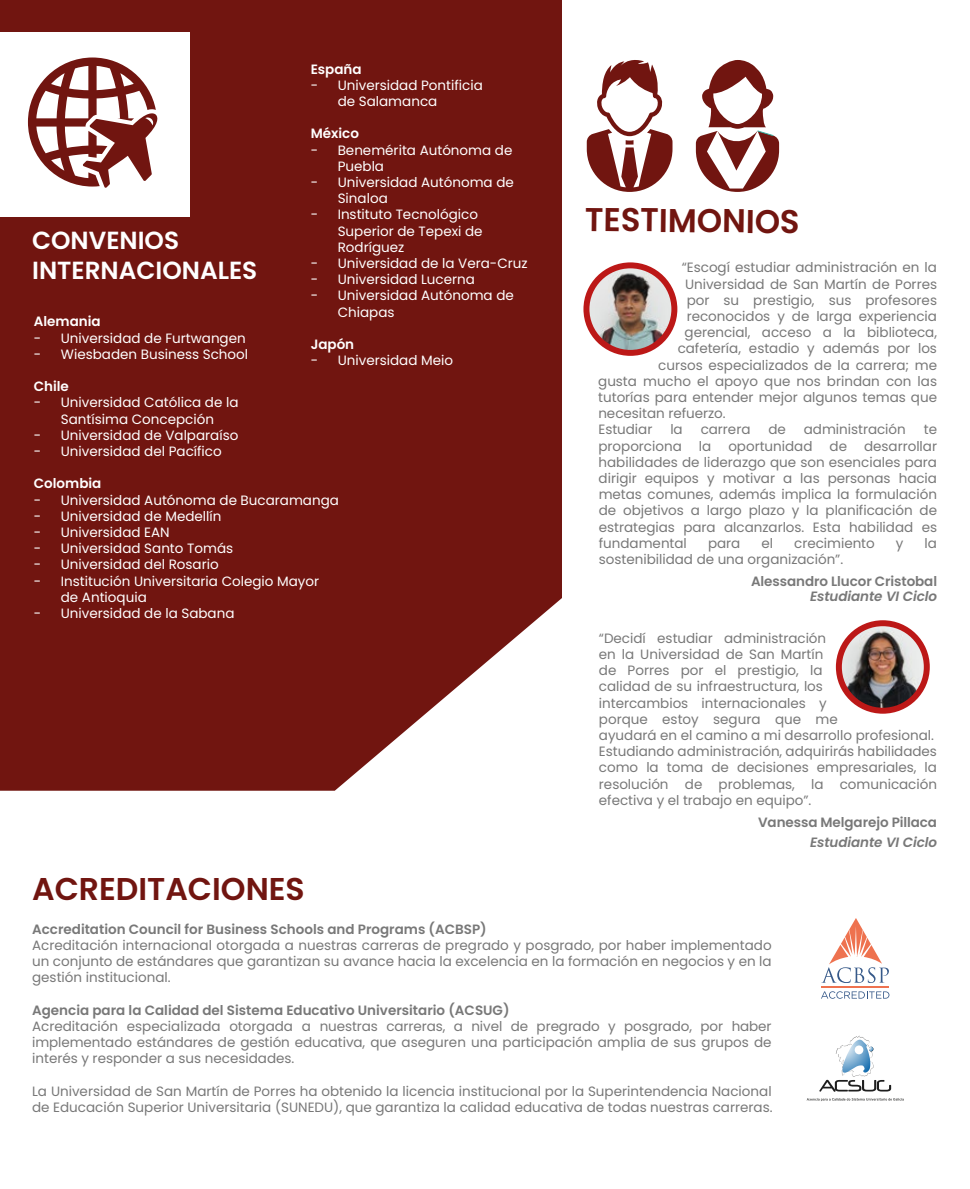
<style>
.page{position:relative;width:970px;height:1189px;background:#fff}
.page>*{position:absolute;margin:0;border:0;box-sizing:border-box;transform-origin:0 0}
.t1{font:600 33px "Poppins";color:#711510}
.t2{font:600 31.5px "Poppins";color:#711510}
.t3{font:600 24.75px/29.7px "Poppins";color:#fff}
.t4{font:13.5px/16.2px "Poppins";color:#787878;text-align:justify}
.t5{font:13.5px/16.2px "Poppins";color:#fff}
.t6{font:600 13.5px "Poppins";color:#787878}
.t7{font:600 13.5px "Poppins";color:#fff}
.t8{font:italic 600 13.5px "Poppins";letter-spacing:-.005em;color:#787878}
</style>
<div class="page">
<div style="left:0;top:0;width:562px;height:791px;background:#711510"></div>
<hr style="left:821px;top:986px;width:67px;height:1px;background:#ee724f">
<svg style="left:821px;top:918px;width:67px;height:65px"></svg>
<svg style="left:821px;top:991px;width:68px;height:8px"></svg>
<svg style="left:806px;top:1098px;width:97px;height:3px"></svg>
<svg style="left:819px;top:1035px;width:72px;height:57px"></svg>
<div style="left:0;top:33px;width:190px;height:184px;background:#fff"></div>
<svg style="left:28px;top:57px;width:130px;height:131px"></svg>
<svg style="left:586px;top:60px;width:86px;height:132px"></svg>
<svg style="left:695px;top:60px;width:84px;height:132px"></svg>
<div style="left:583px;top:262px;width:94px;height:94px;background:#bc1817;border-radius:50%"></div>
<img style="left:589px;top:268px;width:82px;height:82px;border-radius:41px">
<svg style="left:835px;top:620px;width:94px;height:94px;background:#c12d2c"></svg>
<img style="left:841px;top:626px;width:82px;height:82px;border-radius:41px">
<p class="t7" style="left:311px;top:61px;width:52px">España</p>
<p class="t5" style="left:338px;top:77px;width:147px;text-indent:-27px">- Universidad Pontificia de Salamanca</p>
<p class="t7" style="left:311px;top:126px;width:50px">México</p>
<p class="t5" style="left:338px;top:142px;width:176px;text-indent:-27px">- Benemérita Autónoma de<br>Puebla</p>
<p class="t5" style="left:338px;top:174px;width:178px;text-indent:-27px">- Universidad Autónoma de<br>Sinaloa</p>
<p class="t5" style="left:338px;top:207px;width:146px;text-indent:-27px">- Instituto Tecnológico<br>Superior de Tepexi de<br>Rodríguez</p>
<p class="t5" style="left:311px;top:255px;width:218px">- Universidad de la Vera-Cruz</p>
<p class="t5" style="left:311px;top:271px;width:166px">- Universidad Lucerna</p>
<p class="t5" style="left:338px;top:288px;width:178px;text-indent:-27px">- Universidad Autónoma de<br>Chiapas</p>
<p class="t7" style="left:311px;top:336px;width:45px">Japón</p>
<p class="t5" style="left:311px;top:352px;width:144px">- Universidad Meio</p>
<h3 class="t3" style="left:32px;top:226px;width:227px">CONVENIOS<br>INTERNACIONALES</h3>
<p class="t7" style="left:34px;top:314px;width:68px">Alemania</p>
<p class="t5" style="left:34px;top:330px;width:213px">- Universidad de Furtwangen</p>
<p class="t5" style="left:34px;top:346px;width:216px">- Wiesbaden Business School</p>
<p class="t7" style="left:34px;top:379px;width:37px">Chile</p>
<p class="t5" style="left:34px;top:395px;width:206px;text-align:center">- Universidad Católica de la<br>Santísima Concepción</p>
<p class="t5" style="left:34px;top:427px;width:206px">- Universidad de Valparaíso</p>
<p class="t5" style="left:34px;top:443px;width:189px">- Universidad del Pacífico</p>
<p class="t7" style="left:34px;top:476px;width:69px">Colombia</p>
<p class="t5" style="left:34px;top:492px;width:307px">- Universidad Autónoma de Bucaramanga</p>
<p class="t5" style="left:34px;top:508px;width:189px">- Universidad de Medellín</p>
<p class="t5" style="left:34px;top:524px;width:137px">- Universidad EAN</p>
<p class="t5" style="left:34px;top:540px;width:201px">- Universidad Santo Tomás</p>
<p class="t5" style="left:34px;top:557px;width:186px">- Universidad del Rosario</p>
<p class="t5" style="left:61px;top:573px;width:260px;text-indent:-27px">- Institución Universitaria Colegio Mayor de Antioquia</p>
<p class="t5" style="left:34px;top:605px;width:202px">- Universidad de la Sabana</p>
<h2 class="t2" style="left:32px;top:871px;width:274px">ACREDITACIONES</h2>
<h1 class="t1" style="left:585px;top:200px;width:216px;rotate:1deg">TESTIMONIOS</h1>
<p class="t4" style="left:681px;top:260px;width:257px">“Escogí estudiar administración en la</p>
<p class="t4" style="left:685px;top:276px;width:253px">Universidad de San Martín de Porres</p>
<p class="t4" style="left:686px;top:292px;width:252px">por su prestigio, sus profesores</p>
<p class="t4" style="left:686px;top:308px;width:252px">reconocidos y de larga experiencia</p>
<p class="t4" style="left:684px;top:324px;width:254px">gerencial, acceso a la biblioteca,</p>
<p class="t4" style="left:677px;top:341px;width:261px">cafetería, estadio y además por los</p>
<p class="t4" style="left:658px;top:357px;width:280px">cursos especializados de la carrera; me</p>
<p class="t4" style="left:598px;top:373px;width:340px">gusta mucho el apoyo que nos brindan con las</p>
<p class="t4" style="left:598px;top:389px;width:340px">tutorías para entender mejor algunos temas que</p>
<p class="t4" style="left:598px;top:405px;width:129px">necesitan refuerzo.</p>
<p class="t4" style="left:598px;top:422px;width:55px">Estudiar</p>
<p class="t4" style="left:670px;top:422px;width:14px">la</p>
<p class="t4" style="left:700px;top:422px;width:51px">carrera</p>
<p class="t4" style="left:768px;top:422px;width:19px">de</p>
<p class="t4" style="left:803px;top:422px;width:104px">administración</p>
<p class="t4" style="left:923px;top:422px;width:15px">te</p>
<p class="t4" style="left:598px;top:438px;width:85px">proporciona</p>
<p class="t4" style="left:698px;top:438px;width:14px">la</p>
<p class="t4" style="left:728px;top:438px;width:86px">oportunidad</p>
<p class="t4" style="left:829px;top:438px;width:19px">de</p>
<p class="t4" style="left:598px;top:438px;width:340px;text-indent:265px">desarrollar habilidades de liderazgo que son esenciales para dirigir equipos y motivar a las personas hacia metas comunes, además implica la formulación de objetivos a largo plazo y la planificación de estrategias para alcanzarlos. Esta habilidad es fundamental</p>
<p class="t4" style="left:708px;top:535px;width:34px">para</p>
<p class="t4" style="left:761px;top:535px;width:13px">el</p>
<p class="t4" style="left:794px;top:535px;width:82px">crecimiento</p>
<p class="t4" style="left:895px;top:535px;width:9px">y</p>
<p class="t4" style="left:924px;top:535px;width:14px">la</p>
<p class="t4" style="left:599px;top:551px;width:246px">sostenibilidad de una organización”.</p>
<p class="t6" style="left:751px;top:573px;width:187px">Alessandro Llucor Cristobal</p>
<p class="t8" style="left:810px;top:589px;width:128px">Estudiante VI Ciclo</p>
<p class="t4" style="left:599px;top:630px;width:339px;text-align:left">“Decidí estudiar administración<br>en la Universidad de San Martín<br>de Porres por el prestigio, la<br>calidad de su infraestructura, los<br>intercambios internacionales y<br>porque estoy segura que me<br>ayudará en el camino a mi desarrollo profesional.<br>Estudiando administración, adquirirás habilidades como la toma de decisiones empresariales, la resolución de problemas, la comunicación efectiva y el trabajo en equipo”.</p>
<p class="t6" style="left:758px;top:814px;width:180px">Vanessa Melgarejo Pillaca</p>
<p class="t8" style="left:810px;top:834px;width:128px">Estudiante VI Ciclo</p>
<p class="t6" style="left:32px;top:921px;width:456px">Accreditation Council for Business Schools and Programs (ACBSP)</p>
<p class="t4" style="left:32px;top:937px;width:741px">Acreditación internacional otorgada a nuestras carreras de pregrado y posgrado, por haber implementado un conjunto de estándares que garantizan su avance hacia la excelencia en la formación en negocios y en la gestión institucional.</p>
<p class="t6" style="left:32px;top:1002px;width:479px">Agencia para la Calidad del Sistema Educativo Universitario (ACSUG)</p>
<p class="t4" style="left:32px;top:1018px;width:741px">Acreditación especializada otorgada a nuestras carreras, a nivel de pregrado y posgrado, por haber implementado estándares de gestión educativa, que aseguren una participación amplia de sus grupos de interés y responder a sus necesidades.</p>
<p class="t4" style="left:32px;top:1083px;width:742px">La Universidad de San Martín de Porres ha obtenido la licencia institucional por la Superintendencia Nacional de Educación Superior Universitaria (SUNEDU), que garantiza la calidad educativa de todas nuestras carreras.</p>
</div>
